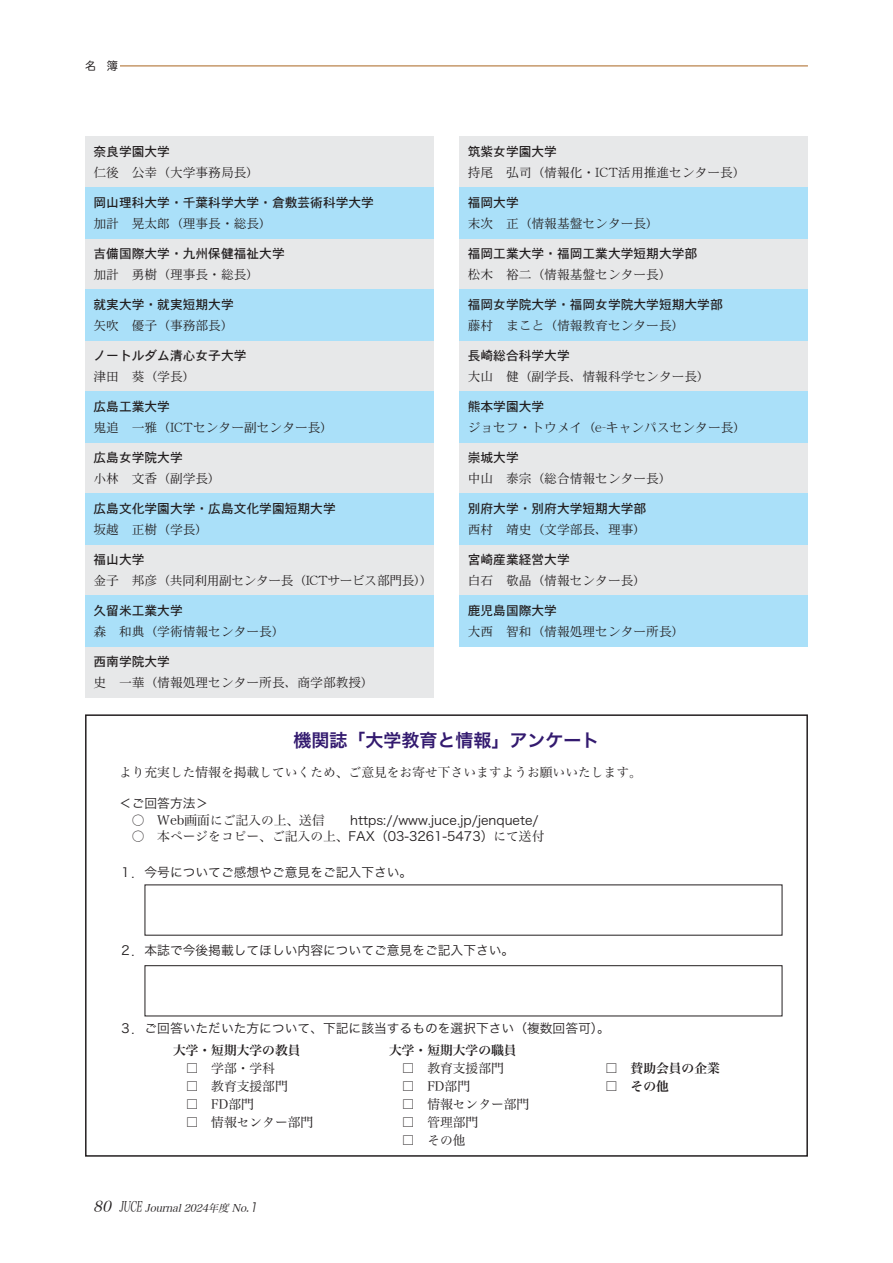
<style>
.page{position:relative;width:893px;height:1263px;background:#fff}
.page>*{position:absolute;margin:0;border:0;box-sizing:border-box;transform-origin:0 0}
.t1{font:18px "Hira Kaku Pro W6";color:#331a6f}
.t2{font:12.75px "DFHS Mincho W3 MP RKSJ H";color:#231f20}
.t3{font:12.75px "Heisei Kaku Gothic W5";color:#231f20}
.t4{font:12.75px "Hira Min Pro W3";color:#231f20}
.t5{font:12.75px "Hira Kaku Pro W3";color:#231f20}
.t6{font:12.75px "Hira Min Pro W6";color:#231f20}
.t7{font:12.75px "DFHS Mincho W3 MP RKSJ H";letter-spacing:-.03em;color:#231f20}
.t8{font:11.25px "Hira Maru Pro W4";color:#231f20}
.t9{font:italic 10.5px "Hira Min Pro W3";color:#231f20}
.s1{font-family:"Hira Kaku Pro W3"}
.s2{font-size:15px}
.s3{font-style:normal;font-size:14.4px}
.s4{font-family:"Hira Kaku Pro W3";font-size:12.6px}
</style>
<div class="page">
<div style="left:85px;top:714px;width:723px;height:443px;border:2px solid #231f20"></div>
<hr style="left:85px;top:66px;width:723px;height:1px;background:#a96520">
<div style="left:85px;top:60px;width:34px;height:14px;background:#fff"></div>
<div style="left:145px;top:965px;width:637px;height:51px;border:1px solid #231f20"></div>
<div style="left:85px;top:238px;width:349px;height:51px;background:#e7e8e9"></div>
<div style="left:85px;top:340px;width:349px;height:51px;background:#e7e8e9"></div>
<div style="left:85px;top:289px;width:349px;height:51px;background:#aae0f9"></div>
<div style="left:85px;top:442px;width:349px;height:51px;background:#e7e8e9"></div>
<div style="left:85px;top:391px;width:349px;height:51px;background:#aae0f9"></div>
<div style="left:85px;top:544px;width:349px;height:51px;background:#e7e8e9"></div>
<div style="left:85px;top:493px;width:349px;height:51px;background:#aae0f9"></div>
<div style="left:85px;top:646px;width:349px;height:51px;background:#e7e8e9"></div>
<div style="left:85px;top:595px;width:349px;height:51px;background:#aae0f9"></div>
<div style="left:85px;top:136px;width:349px;height:51px;background:#e7e8e9"></div>
<div style="left:85px;top:187px;width:349px;height:51px;background:#aae0f9"></div>
<div style="left:459px;top:238px;width:349px;height:51px;background:#e7e8e9"></div>
<div style="left:459px;top:340px;width:349px;height:51px;background:#e7e8e9"></div>
<div style="left:459px;top:289px;width:349px;height:51px;background:#aae0f9"></div>
<div style="left:459px;top:442px;width:349px;height:51px;background:#e7e8e9"></div>
<div style="left:459px;top:391px;width:349px;height:51px;background:#aae0f9"></div>
<div style="left:459px;top:544px;width:349px;height:51px;background:#e7e8e9"></div>
<div style="left:459px;top:493px;width:349px;height:51px;background:#aae0f9"></div>
<div style="left:459px;top:595px;width:349px;height:51px;background:#aae0f9"></div>
<div style="left:459px;top:136px;width:349px;height:51px;background:#e7e8e9"></div>
<div style="left:459px;top:187px;width:349px;height:51px;background:#aae0f9"></div>
<p class="t8" style="left:85px;top:56px;width:35px">名 簿</p>
<p class="t3" style="left:94px;top:145px;width:78px">奈良学園大学</p>
<p class="t2" style="left:94px;top:166px;width:167px">仁後 公幸（大学事務局長）</p>
<p class="t3" style="left:94px;top:196px;width:282px">岡山理科大学・千葉科学大学・倉敷芸術科学大学</p>
<p class="t2" style="left:94px;top:217px;width:180px">加計 晃太郎（理事長・総長）</p>
<p class="t3" style="left:94px;top:247px;width:193px">吉備国際大学・九州保健福祉大学</p>
<p class="t2" style="left:94px;top:268px;width:167px">加計 勇樹（理事長・総長）</p>
<p class="t3" style="left:94px;top:298px;width:142px">就実大学・就実短期大学</p>
<p class="t2" style="left:94px;top:319px;width:142px">矢吹 優子（事務部長）</p>
<p class="t3" style="left:94px;top:349px;width:154px">ノートルダム清心女子大学</p>
<p class="t2" style="left:94px;top:370px;width:103px">津田 葵（学長）</p>
<p class="t3" style="left:94px;top:400px;width:78px">広島工業大学</p>
<p class="t2" style="left:94px;top:421px;width:241px">鬼追 一雅（ICTセンター副センター長）</p>
<p class="t3" style="left:94px;top:451px;width:91px">広島女学院大学</p>
<p class="t2" style="left:94px;top:472px;width:129px">小林 文香（副学長）</p>
<p class="t3" style="left:94px;top:502px;width:244px">広島文化学園大学・広島文化学園短期大学</p>
<p class="t2" style="left:94px;top:523px;width:116px">坂越 正樹（学長）</p>
<p class="t3" style="left:94px;top:553px;width:52px">福山大学</p>
<p class="t7" style="left:94px;top:574px;width:341px">金子 邦彦（共同利用副センター長（ICTサービス部門長））</p>
<p class="t3" style="left:94px;top:604px;width:91px">久留米工業大学</p>
<p class="t2" style="left:94px;top:625px;width:193px">森 和典（学術情報センター長）</p>
<p class="t3" style="left:94px;top:655px;width:78px">西南学院大学</p>
<p class="t2" style="left:94px;top:676px;width:282px">史 一華（情報処理センター所長、商学部教授）</p>
<p class="t3" style="left:468px;top:145px;width:91px">筑紫女学園大学</p>
<p class="t2" style="left:468px;top:166px;width:280px">持尾 弘司（情報化・ICT活用推進センター長）</p>
<p class="t3" style="left:468px;top:196px;width:52px">福岡大学</p>
<p class="t2" style="left:468px;top:217px;width:193px">末次 正（情報基盤センター長）</p>
<p class="t3" style="left:468px;top:247px;width:231px">福岡工業大学・福岡工業大学短期大学部</p>
<p class="t2" style="left:468px;top:268px;width:206px">松木 裕二（情報基盤センター長）</p>
<p class="t3" style="left:468px;top:298px;width:256px">福岡女学院大学・福岡女学院大学短期大学部</p>
<p class="t2" style="left:468px;top:319px;width:218px">藤村 まこと（情報教育センター長）</p>
<p class="t3" style="left:468px;top:349px;width:103px">長崎総合科学大学</p>
<p class="t2" style="left:468px;top:370px;width:244px">大山 健（副学長、情報科学センター長）</p>
<p class="t3" style="left:468px;top:400px;width:78px">熊本学園大学</p>
<p class="t2" style="left:468px;top:421px;width:280px">ジョセフ・トウメイ（e-キャンパスセンター長）</p>
<p class="t3" style="left:468px;top:451px;width:52px">崇城大学</p>
<p class="t2" style="left:468px;top:472px;width:206px">中山 泰宗（総合情報センター長）</p>
<p class="t3" style="left:468px;top:502px;width:180px">別府大学・別府大学短期大学部</p>
<p class="t2" style="left:468px;top:523px;width:180px">西村 靖史（文学部長、理事）</p>
<p class="t3" style="left:468px;top:553px;width:103px">宮崎産業経営大学</p>
<p class="t2" style="left:468px;top:574px;width:180px">白石 敬晶（情報センター長）</p>
<p class="t3" style="left:468px;top:604px;width:91px">鹿児島国際大学</p>
<p class="t2" style="left:468px;top:625px;width:218px">大西 智和（情報処理センター所長）</p>
<h1 class="t1" style="left:293px;top:724px;width:308px">機関誌「大学教育と情報」アンケート</h1>
<p class="t4" style="left:119px;top:761px;width:524px">より充実した情報を掲載していくため、ご意見をお寄せ下さいますようお願いいたします。</p>
<p class="t5" style="left:119px;top:792px;width:91px">＜ご回答方法＞</p>
<p class="t4" style="left:132px;top:809px;width:194px">○ Web画面にご記入の上、送信</p>
<p class="t5" style="left:350px;top:808px;width:190px">https://www.juce.jp/jenquete/</p>
<p class="t4" style="left:132px;top:825px;width:414px">○ 本ページをコピー、ご記入の上、<span class="s1">FAX（03-3261-5473）</span>にて送付</p>
<p class="t5" style="left:119px;top:861px;width:295px">１．今号についてご感想やご意見をご記入下さい。</p>
<p class="t5" style="left:119px;top:939px;width:397px">２．本誌で今後掲載してほしい内容についてご意見をご記入下さい。</p>
<p class="t5" style="left:119px;top:1017px;width:492px">３．ご回答いただいた方について、下記に該当するものを選択下さい（複数回答可）。</p>
<p class="t6" style="left:173px;top:1039px;width:129px">大学・短期大学の教員</p>
<p class="t6" style="left:389px;top:1039px;width:129px">大学・短期大学の職員</p>
<p class="t4" style="left:186px;top:1057px;width:91px">□ 学部・学科</p>
<p class="t4" style="left:402px;top:1057px;width:103px">□ 教育支援部門</p>
<p class="t6" style="left:605px;top:1057px;width:116px">□ 賛助会員の企業</p>
<p class="t4" style="left:186px;top:1075px;width:103px">□ 教育支援部門</p>
<p class="t4" style="left:402px;top:1075px;width:70px">□ FD部門</p>
<p class="t6" style="left:605px;top:1075px;width:65px">□ その他</p>
<p class="t4" style="left:186px;top:1093px;width:70px">□ FD部門</p>
<p class="t4" style="left:402px;top:1093px;width:129px">□ 情報センター部門</p>
<p class="t4" style="left:186px;top:1111px;width:129px">□ 情報センター部門</p>
<p class="t4" style="left:402px;top:1111px;width:78px">□ 管理部門</p>
<p class="t4" style="left:402px;top:1129px;width:65px">□ その他</p>
<p class="t9" style="left:93px;top:1199px;width:169px"><span class="s2">80</span> <span class="s3">JUCE</span> Journal 2024年度 No.<span class="s4">1</span></p>
</div>
